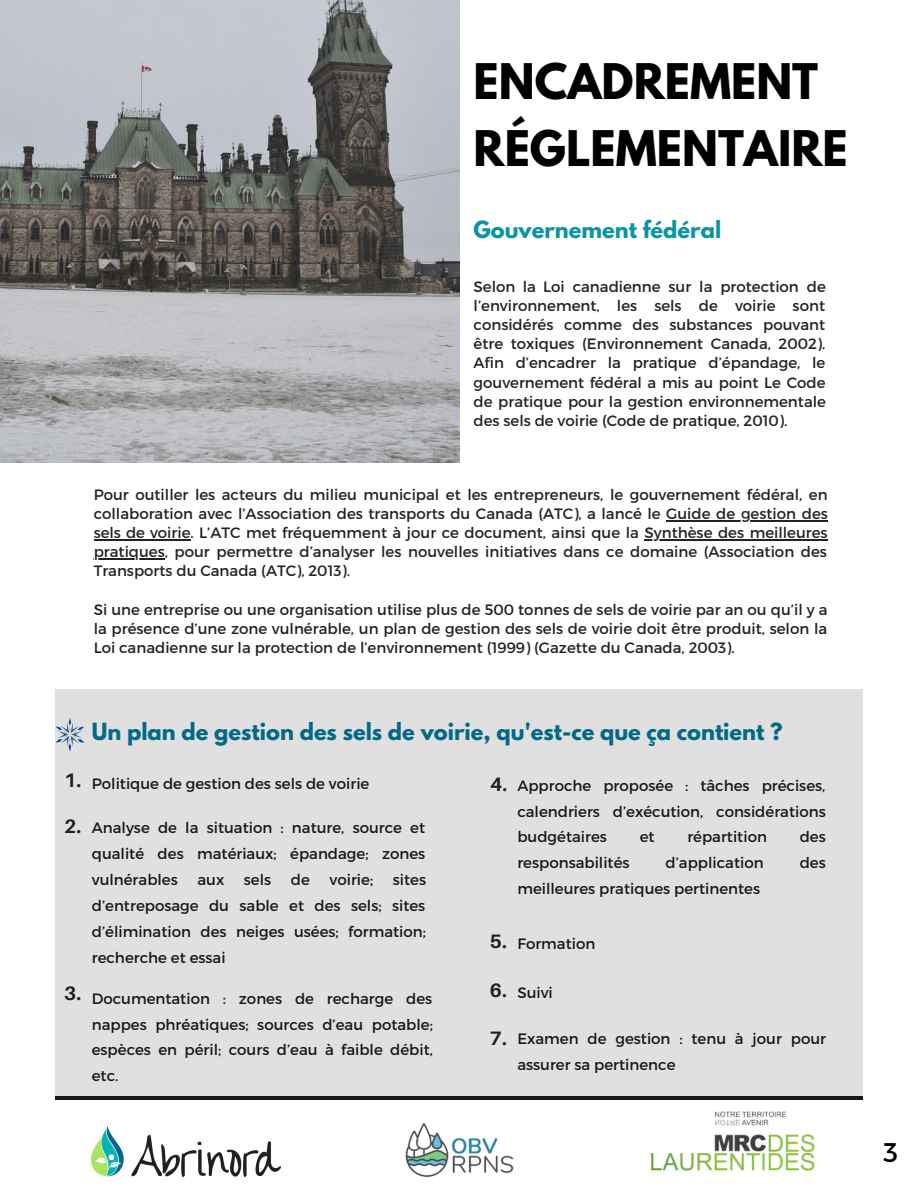
<style>
.page{position:relative;width:918px;height:1188px;background:#fff}
.page>*{position:absolute;margin:0;border:0;box-sizing:border-box;transform-origin:0 0}
.t1{font:700 43.5px/66.3px "League Spartan";color:#000}
.t2{font:27px "Montserrat";color:#000}
.t3{font:700 21px "League Spartan";color:#046987}
.t4{font:700 21px "League Spartan";color:#0a95a1}
.t5{font:700 19.5px "Aileron";color:#231f20}
.t6{font:15px/19.2px "Montserrat";color:#222;text-align:justify}
.t7{font:15px/25.8px "Montserrat";color:#181818;text-align:justify}
</style>
<div class="page">
<img style="left:0;top:0;width:459px;height:463px">
<hr style="left:55px;top:1096px;width:808px;height:4px;background:#181818">
<div style="left:55px;top:690px;width:808px;height:406px;background:#e0e0e0"></div>
<svg style="left:55px;top:718px;width:30px;height:34px"></svg>
<hr style="left:666px;top:520px;width:162px;height:1px;background:#222">
<hr style="left:94px;top:539px;width:97px;height:1px;background:#222">
<hr style="left:644px;top:539px;width:184px;height:1px;background:#222">
<hr style="left:94px;top:558px;width:71px;height:2px;background:#222">
<img style="left:405px;top:1123px;width:109px;height:54px">
<img style="left:650px;top:1111px;width:165px;height:61px">
<img style="left:92px;top:1127px;width:189px;height:49px">
<p class="t1" style="left:474px;top:54px;width:376px">ENCADREMENT<br>RÉGLEMENTAIRE</p>
<p class="t4" style="left:474px;top:219px;width:249px">Gouvernement fédéral</p>
<p class="t6" style="left:474px;top:276px;width:354px">Selon la Loi canadienne sur la protection de l’environnement, les sels de voirie sont considérés comme des substances pouvant être toxiques (Environnement Canada, 2002).<br>Afin d’encadrer la pratique d’épandage, le gouvernement fédéral a mis au point Le Code de pratique pour la gestion environnementale des sels de voirie (Code de pratique, 2010).</p>
<p class="t6" style="left:94px;top:484px;width:736px">Pour outiller les acteurs du milieu municipal et les entrepreneurs, le gouvernement fédéral, en collaboration avec l’Association des transports du Canada (ATC), a lancé le Guide de gestion des sels de voirie. L’ATC met fréquemment à jour ce document, ainsi que la Synthèse des meilleures pratiques, pour permettre d’analyser les nouvelles initiatives dans ce domaine (Association des Transports du Canada (ATC), 2013).</p>
<p class="t6" style="left:94px;top:599px;width:736px">Si une entreprise ou une organisation utilise plus de 500 tonnes de sels de voirie par an ou qu’il y a la présence d’une zone vulnérable, un plan de gestion des sels de voirie doit être produit, selon la Loi canadienne sur la protection de l’environnement (1999) (Gazette du Canada, 2003).</p>
<p class="t3" style="left:92px;top:721px;width:692px">Un plan de gestion des sels de voirie, qu'est-ce que ça contient ?</p>
<p class="t5" style="left:64px;top:769px;width:19px">1.</p>
<p class="t7" style="left:92px;top:770px;width:279px">Politique de gestion des sels de voirie</p>
<p class="t5" style="left:64px;top:814px;width:19px">2.</p>
<p class="t7" style="left:92px;top:814px;width:335px">Analyse de la situation : nature, source et qualité des matériaux; épandage; zones vulnérables</p>
<p class="t7" style="left:92px;top:866px;width:336px;text-indent:301px">sites d’entreposage du sable et des sels; sites d’élimination des neiges usées; formation; recherche et essai</p>
<p class="t7" style="left:197px;top:866px;width:28px">aux</p>
<p class="t7" style="left:244px;top:866px;width:29px">sels</p>
<p class="t7" style="left:291px;top:866px;width:21px">de</p>
<p class="t7" style="left:330px;top:866px;width:45px">voirie;</p>
<p class="t5" style="left:64px;top:981px;width:19px">3.</p>
<p class="t7" style="left:92px;top:985px;width:343px">Documentation : zones de recharge des nappes phréatiques; sources d’eau potable; espèces en péril; cours d’eau à faible débit, etc.</p>
<p class="t5" style="left:490px;top:772px;width:19px">4.</p>
<p class="t5" style="left:490px;top:929px;width:19px">5.</p>
<p class="t5" style="left:490px;top:978px;width:19px">6.</p>
<p class="t5" style="left:490px;top:1026px;width:19px">7.</p>
<p class="t7" style="left:517px;top:772px;width:310px">Approche proposée : tâches précises, calendriers d’exécution, considérations budgétaires</p>
<p class="t7" style="left:640px;top:823px;width:16px">et</p>
<p class="t7" style="left:687px;top:823px;width:81px">répartition</p>
<p class="t7" style="left:800px;top:823px;width:28px">des</p>
<p class="t7" style="left:517px;top:849px;width:114px">responsabilités</p>
<p class="t7" style="left:666px;top:849px;width:100px">d’application</p>
<p class="t7" style="left:800px;top:849px;width:28px">des</p>
<p class="t7" style="left:517px;top:875px;width:244px">meilleures pratiques pertinentes</p>
<p class="t7" style="left:517px;top:930px;width:80px">Formation</p>
<p class="t7" style="left:517px;top:979px;width:37px">Suivi</p>
<p class="t7" style="left:517px;top:1025px;width:310px">Examen de gestion : tenu à jour pour assurer sa pertinence</p>
<p class="t2" style="left:884px;top:1135px;width:16px">3</p>
</div>
